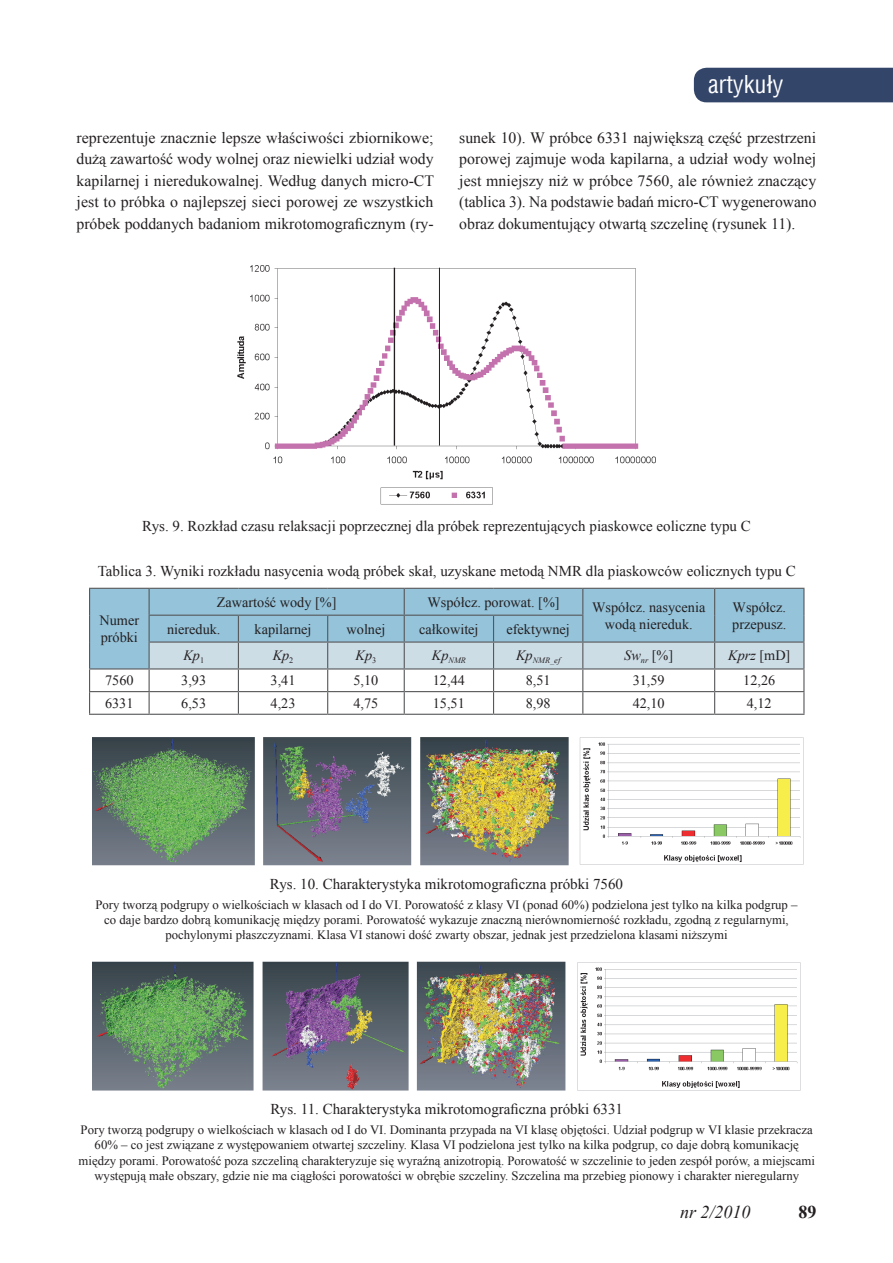
<style>
.page{position:relative;width:893px;height:1263px;background:#fff}
.page>*{position:absolute;margin:0;border:0;box-sizing:border-box;transform-origin:0 0}
.t1{font:24px "Switzerland Condensed";color:#fff}
.t2{font:italic 18px "Times New Roman";color:#231f20}
.t3{font:700 18px "Times New Roman";color:#231f20}
.t4{font:15.75px/21.5px "Times New Roman";color:#231f20;text-align:justify}
.t5{font:15px "Times New Roman";color:#231f20}
.t6{font:14.25px/17.1px "Times New Roman";color:#231f20}
.t7{font:italic 14.25px "Times New Roman";color:#231f20}
.t8{font:12.75px/15.3px "Times New Roman";color:#231f20;text-align:center}
.t9{font:italic 8.25px "Times New Roman";color:#231f20}
.s1{font-style:italic}
.s2{font-style:normal}
</style>
<div class="page">
<div style="left:694px;top:68px;width:199px;height:34px;background:#334569"></div>
<div style="left:90px;top:589px;width:59px;height:79px;background:#94c3da"></div>
<hr style="left:89px;top:691px;width:60px;height:1px;background:#57585a">
<hr style="left:89px;top:588px;width:60px;height:1px;background:#57585a">
<hr style="left:149px;top:588px;width:89px;height:1px;background:#57585a">
<hr style="left:238px;top:588px;width:90px;height:1px;background:#57585a">
<hr style="left:328px;top:588px;width:76px;height:1px;background:#57585a">
<hr style="left:404px;top:588px;width:90px;height:1px;background:#57585a">
<hr style="left:494px;top:588px;width:89px;height:1px;background:#57585a">
<hr style="left:583px;top:588px;width:132px;height:1px;background:#57585a">
<hr style="left:715px;top:588px;width:89px;height:1px;background:#57585a">
<hr style="left:89px;top:668px;width:60px;height:1px;background:#57585a">
<svg style="left:89px;top:589px;width:1px;height:125px"></svg>
<hr style="left:89px;top:714px;width:60px;height:1px;background:#57585a">
<hr style="left:149px;top:714px;width:89px;height:1px;background:#57585a">
<hr style="left:238px;top:714px;width:90px;height:1px;background:#57585a">
<hr style="left:328px;top:714px;width:76px;height:1px;background:#57585a">
<hr style="left:404px;top:714px;width:90px;height:1px;background:#57585a">
<hr style="left:494px;top:714px;width:89px;height:1px;background:#57585a">
<hr style="left:583px;top:714px;width:132px;height:1px;background:#57585a">
<hr style="left:715px;top:714px;width:89px;height:1px;background:#57585a">
<svg style="left:149px;top:589px;width:655px;height:125px"></svg>
<hr style="left:149px;top:668px;width:89px;height:1px;background:#57585a">
<hr style="left:238px;top:668px;width:90px;height:1px;background:#57585a">
<hr style="left:328px;top:668px;width:76px;height:1px;background:#57585a">
<hr style="left:404px;top:668px;width:90px;height:1px;background:#57585a">
<hr style="left:494px;top:668px;width:89px;height:1px;background:#57585a">
<hr style="left:583px;top:668px;width:132px;height:1px;background:#57585a">
<hr style="left:715px;top:668px;width:89px;height:1px;background:#57585a">
<img style="left:92px;top:737px;width:712px;height:129px">
<img style="left:237px;top:265px;width:419px;height:240px">
<img style="left:92px;top:962px;width:709px;height:129px">
<h1 class="t1" style="left:708px;top:70px;width:77px">artykuły</h1>
<p class="t4" style="left:77px;top:126px;width:359px">reprezentuje znacznie lepsze właściwości zbiornikowe; dużą zawartość wody wolnej oraz niewielki udział wody kapilarnej i nieredukowalnej. Według danych micro-CT jest to próbka o najlepszej sieci porowej ze wszystkich próbek poddanych badaniom mikrotomograficznym (ry-</p>
<p class="t4" style="left:459px;top:126px;width:359px">sunek 10). W próbce 6331 największą część przestrzeni porowej zajmuje woda kapilarna, a udział wody wolnej jest mniejszy niż w próbce 7560, ale również znaczący (tablica 3). Na podstawie badań micro-CT wygenerowano obraz dokumentujący otwartą szczelinę (rysunek 11).</p>
<p class="t5" style="left:142px;top:516px;width:610px">Rys. 9. Rozkład czasu relaksacji poprzecznej dla próbek reprezentujących piaskowce eoliczne typu C</p>
<p class="t5" style="left:98px;top:560px;width:700px">Tablica 3. Wyniki rozkładu nasycenia wodą próbek skał, uzyskane metodą NMR dla piaskowców eolicznych typu C</p>
<p class="t6" style="left:100px;top:611px;width:41px">Numer próbki</p>
<p class="t6" style="left:217px;top:593px;width:121px">Zawartość wody [%]</p>
<p class="t6" style="left:427px;top:593px;width:134px">Współcz. porowat. [%]</p>
<p class="t6" style="left:592px;top:598px;width:115px;text-align:center">Współcz. nasycenia wodą niereduk.</p>
<p class="t6" style="left:732px;top:598px;width:56px">Współcz. przepusz.</p>
<p class="t6" style="left:167px;top:620px;width:55px">niereduk.</p>
<p class="t6" style="left:255px;top:620px;width:58px">kapilarnej</p>
<p class="t6" style="left:347px;top:620px;width:40px">wolnej</p>
<p class="t6" style="left:419px;top:620px;width:61px">całkowitej</p>
<p class="t6" style="left:507px;top:620px;width:65px">efektywnej</p>
<p class="t7" style="left:183px;top:646px;width:22px">Kp<sub>1</sub></p>
<p class="t7" style="left:273px;top:646px;width:22px">Kp<sub>2</sub></p>
<p class="t7" style="left:356px;top:646px;width:22px">Kp<sub>3</sub></p>
<p class="t9" style="left:432px;top:655px;width:36px"><sup>Kp</sup>NMR</p>
<p class="t9" style="left:516px;top:655px;width:46px"><sup>Kp</sup>NMR_ef</p>
<p class="t6" style="left:624px;top:647px;width:50px"><span class="s1">Sw</span><sub>nr</sub> [%]</p>
<p class="t7" style="left:728px;top:646px;width:64px">Kprz <span class="s2">[mD]</span></p>
<p class="t6" style="left:105px;top:672px;width:30px">7560</p>
<p class="t6" style="left:181px;top:672px;width:26px">3,93</p>
<p class="t6" style="left:271px;top:672px;width:26px">3,41</p>
<p class="t6" style="left:353px;top:672px;width:26px">5,10</p>
<p class="t6" style="left:433px;top:672px;width:34px">12,44</p>
<p class="t6" style="left:526px;top:672px;width:26px">8,51</p>
<p class="t6" style="left:633px;top:672px;width:34px">31,59</p>
<p class="t6" style="left:743px;top:672px;width:34px">12,26</p>
<p class="t6" style="left:105px;top:694px;width:30px">6331</p>
<p class="t6" style="left:181px;top:694px;width:26px">6,53</p>
<p class="t6" style="left:271px;top:694px;width:26px">4,23</p>
<p class="t6" style="left:353px;top:694px;width:26px">4,75</p>
<p class="t6" style="left:433px;top:694px;width:34px">15,51</p>
<p class="t6" style="left:526px;top:694px;width:26px">8,98</p>
<p class="t6" style="left:633px;top:694px;width:34px">42,10</p>
<p class="t6" style="left:747px;top:694px;width:26px">4,12</p>
<p class="t5" style="left:270px;top:874px;width:355px">Rys. 10. Charakterystyka mikrotomograficzna próbki 7560</p>
<p class="t8" style="left:95px;top:896px;width:704px">Pory tworzą podgrupy o wielkościach w klasach od I do VI. Porowatość z klasy VI (ponad 60%) podzielona jest tylko na kilka podgrup – co daje bardzo dobrą komunikację między porami. Porowatość wykazuje znaczną nierównomierność rozkładu, zgodną z regularnymi, pochylonymi płaszczyznami. Klasa VI stanowi dość zwarty obszar, jednak jest przedzielona klasami niższymi</p>
<p class="t5" style="left:270px;top:1099px;width:354px">Rys. 11. Charakterystyka mikrotomograficzna próbki 6331</p>
<p class="t8" style="left:79px;top:1122px;width:738px">Pory tworzą podgrupy o wielkościach w klasach od I do VI. Dominanta przypada na VI klasę objętości. Udział podgrup w VI klasie przekracza 60% – co jest związane z występowaniem otwartej szczeliny. Klasa VI podzielona jest tylko na kilka podgrup, co daje dobrą komunikację między porami. Porowatość poza szczeliną charakteryzuje się wyraźną anizotropią. Porowatość w szczelinie to jeden zespół porów, a miejscami występują małe obszary, gdzie nie ma ciągłości porowatości w obrębie szczeliny. Szczelina ma przebieg pionowy i charakter nieregularny</p>
<h2 class="t2" style="left:680px;top:1200px;width:72px">nr 2/2010</h2>
<h2 class="t3" style="left:798px;top:1199px;width:19px">89</h2>
</div>
